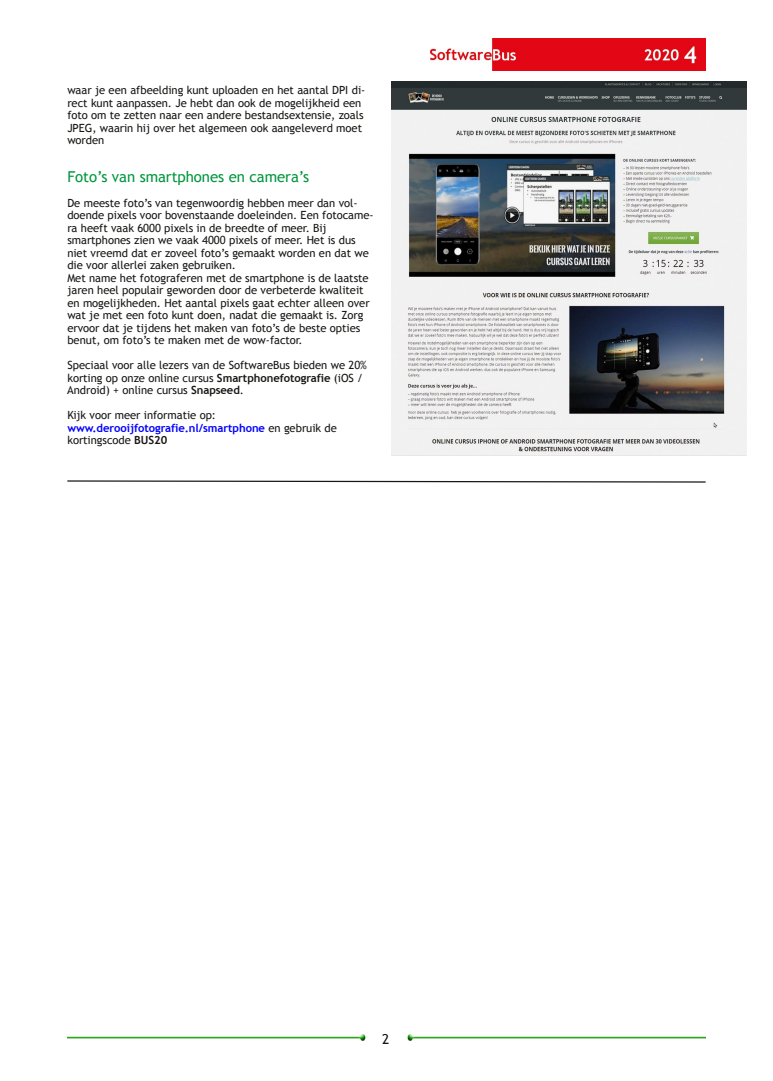
<style>
.page{position:relative;width:773px;height:1081px;background:#fff}
.page>*{position:absolute;margin:0;border:0;box-sizing:border-box;transform-origin:0 0}
.t1{font:15px "Trebuchet MS";letter-spacing:-.005em;color:#00963e}
.t2{font:13.75px "Trebuchet MS";color:#181715}
.t3{font:11.25px/12.5px "Trebuchet MS";letter-spacing:-.005em;color:#181715}
.s1{font-weight:700}
.s2{font-weight:700;color:#00f}
</style>
<div class="page">
<img style="left:431px;top:39px;width:274px;height:32px">
<img style="left:67px;top:1035px;width:299px;height:5px">
<img style="left:407px;top:1035px;width:298px;height:5px">
<img style="left:392px;top:81px;width:354px;height:374px">
<svg style="left:67px;top:480px;width:639px;height:3px"></svg>
<p class="t3" style="left:67px;top:84px;width:299px">waar je een afbeelding kunt uploaden en het aantal DPI di‐ rect kunt aanpassen. Je hebt dan ook de mogelijkheid een foto om te zetten naar een andere bestandsextensie, zoals JPEG, waarin hij over het algemeen ook aangeleverd moet worden</p>
<h1 class="t1" style="left:67px;top:168px;width:243px">Foto’s van smartphones en camera’s</h1>
<p class="t3" style="left:67px;top:196px;width:308px">De meeste foto’s van tegenwoordig hebben meer dan vol‐ doende pixels voor bovenstaande doeleinden. Een fotocame‐ ra heeft vaak 6000 pixels in de breedte of meer. Bij smartphones zien we vaak 4000 pixels of meer. Het is dus niet vreemd dat er zoveel foto’s gemaakt worden en dat we die voor allerlei zaken gebruiken.<br>Met name het fotograferen met de smartphone is de laatste jaren heel populair geworden door de verbeterde kwaliteit en mogelijkheden. Het aantal pixels gaat echter alleen over wat je met een foto kunt doen, nadat die gemaakt is. Zorg ervoor dat je tijdens het maken van foto’s de beste opties benut, om foto’s te maken met de wow‐factor.</p>
<p class="t3" style="left:67px;top:359px;width:301px">Speciaal voor alle lezers van de SoftwareBus bieden we 20% korting op onze online cursus <span class="s1">Smartphonefotografie</span> (iOS /<br>Android) + online cursus <span class="s1">Snapseed</span>.</p>
<p class="t3" style="left:67px;top:409px;width:271px">Kijk voor meer informatie op: <span class="s2">www.derooijfotografie.nl/smartphone</span> en gebruik de kortingscode <span class="s1">BUS20</span></p>
<p class="t2" style="left:382px;top:1031px;width:9px">2</p>
</div>
